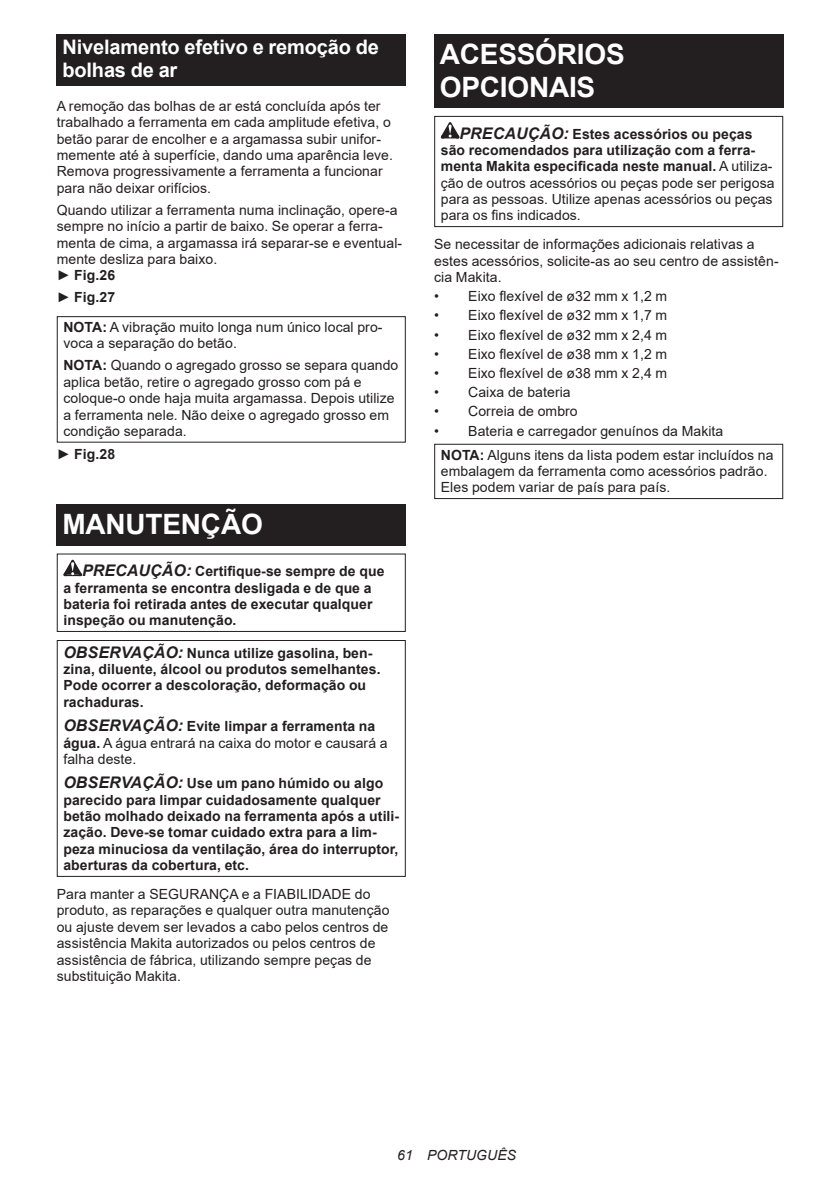
<style>
.page{position:relative;width:840px;height:1191px;background:#fff}
.page>*{position:absolute;margin:0;border:0;box-sizing:border-box;transform-origin:0 0}
.t1{font:700 28px/32.8px "Arial";letter-spacing:-.01em;color:#fff}
.t2{font:700 20px/23.4px "Arial";letter-spacing:-.01em;color:#fff}
.t3{font:14px/16.4px "Arial";letter-spacing:.005em;color:#231f20}
.t4{font:700 14px/16.4px "Arial";letter-spacing:.005em;color:#231f20}
.t5{font:italic 14px "Arial";letter-spacing:.005em;color:#231f20}
.s1{font-weight:700}
.s2{font-weight:400}
.s3{font-style:italic;font-size:16px}
.s4{font-weight:700;font-style:italic;font-size:16px}
</style>
<div class="page">
<div style="left:57px;top:34px;width:348px;height:52px;background:#231f20"></div>
<div style="left:57px;top:316px;width:348px;height:127px;border:1px solid #231f20"></div>
<div style="left:57px;top:504px;width:348px;height:41px;background:#231f20"></div>
<svg style="left:63px;top:560px;width:19px;height:16px"></svg>
<div style="left:57px;top:553px;width:348px;height:79px;border:1px solid #231f20"></div>
<div style="left:57px;top:640px;width:348px;height:237px;border:1px solid #231f20"></div>
<div style="left:434px;top:34px;width:348px;height:74px;background:#231f20"></div>
<svg style="left:440px;top:122px;width:19px;height:16px"></svg>
<div style="left:434px;top:116px;width:348px;height:111px;border:1px solid #231f20"></div>
<div style="left:434px;top:444px;width:348px;height:55px;border:1px solid #231f20"></div>
<h2 class="t2" style="left:62px;top:36px;width:318px">Nivelamento efetivo e remoção de bolhas de ar</h2>
<p class="t3" style="left:57px;top:98px;width:337px">A remoção das bolhas de ar está concluída após ter trabalhado a ferramenta em cada amplitude efetiva, o betão parar de encolher e a argamassa subir unifor&shy;memente até à superfície, dando uma aparência leve.<br>Remova progressivamente a ferramenta a funcionar para não deixar orifícios.</p>
<p class="t3" style="left:57px;top:202px;width:347px">Quando utilizar a ferramenta numa inclinação, opere-a sempre no início a partir de baixo. Se operar a ferra&shy;menta de cima, a argamassa irá separar-se e eventual&shy;mente desliza para baixo.<br>► <span class="s1">Fig.26</span></p>
<p class="t3" style="left:63px;top:283px;width:320px;line-height:29.6px;text-indent:-7px">► <span class="s1">Fig.27<br>NOTA:</span> A vibração muito longa num único local pro-</p>
<p class="t3" style="left:63px;top:332px;width:336px;line-height:22px">voca a separação do betão.<br><span class="s1">NOTA:</span> Quando o agregado grosso se separa quando</p>
<p class="t3" style="left:63px;top:373px;width:332px">aplica betão, retire o agregado grosso com pá e coloque-o onde haja muita argamassa. Depois utilize a ferramenta nele. Não deixe o agregado grosso em condição separada.</p>
<p class="t4" style="left:57px;top:446px;width:60px"><span class="s2">►</span> Fig.28</p>
<h1 class="t1" style="left:62px;top:508px;width:202px">MANUTENÇÃO</h1>
<p class="t4" style="left:63px;top:563px;width:322px;text-indent:19px"><span class="s3">PRECAUÇÃO:</span> Certifique-se sempre de que a ferramenta se encontra desligada e de que a bateria foi retirada antes de executar qualquer inspeção ou manutenção.</p>
<p class="t4" style="left:63px;top:644px;width:318px"><span class="s3">OBSERVAÇÃO:</span> Nunca utilize gasolina, ben&shy;zina, diluente, álcool ou produtos semelhantes.<br>Pode ocorrer a descoloração, deformação ou rachaduras.</p>
<p class="t3" style="left:63px;top:718px;width:325px"><span class="s4">OBSERVAÇÃO:</span> <span class="s1">Evite limpar a ferramenta na água.</span> A água entrará na caixa do motor e causará a falha deste.</p>
<p class="t4" style="left:63px;top:775px;width:337px"><span class="s3">OBSERVAÇÃO:</span> Use um pano húmido ou algo parecido para limpar cuidadosamente qualquer betão molhado deixado na ferramenta após a utili&shy;zação. Deve-se tomar cuidado extra para a lim&shy;peza minuciosa da ventilação, área do interruptor, aberturas da cobertura, etc.</p>
<p class="t3" style="left:57px;top:885px;width:334px">Para manter a SEGURANÇA e a FIABILIDADE do produto, as reparações e qualquer outra manutenção ou ajuste devem ser levados a cabo pelos centros de assistência Makita autorizados ou pelos centros de assistência de fábrica, utilizando sempre peças de substituição Makita.</p>
<h1 class="t1" style="left:439px;top:38px;width:186px">ACESSÓRIOS<br>OPCIONAIS</h1>
<p class="t3" style="left:440px;top:125px;width:335px;text-indent:19px"><span class="s4">PRECAUÇÃO:</span> <span class="s1">Estes acessórios ou peças são recomendados para utilização com a ferra&shy;menta Makita especificada neste manual.</span> A utiliza&shy;ção de outros acessórios ou peças pode ser perigosa para as pessoas. Utilize apenas acessórios ou peças para os fins indicados.</p>
<p class="t3" style="left:434px;top:236px;width:346px">Se necessitar de informações adicionais relativas a estes acessórios, solicite-as ao seu centro de assistên&shy;cia Makita.</p>
<p class="t3" style="left:434px;top:288px;width:234px">• Eixo flexível de ø32 mm x 1,2 m</p>
<p class="t3" style="left:434px;top:307px;width:234px">• Eixo flexível de ø32 mm x 1,7 m</p>
<p class="t3" style="left:434px;top:326px;width:234px">• Eixo flexível de ø32 mm x 2,4 m</p>
<p class="t3" style="left:434px;top:345px;width:234px">• Eixo flexível de ø38 mm x 1,2 m</p>
<p class="t3" style="left:434px;top:365px;width:234px">• Eixo flexível de ø38 mm x 2,4 m</p>
<p class="t3" style="left:434px;top:384px;width:138px">• Caixa de bateria</p>
<p class="t3" style="left:434px;top:403px;width:145px">• Correia de ombro</p>
<p class="t3" style="left:440px;top:419px;width:334px;line-height:23.8px;text-indent:-7px">• Bateria e carregador genuínos da Makita<br><span class="s1">NOTA:</span> Alguns itens da lista podem estar incluídos na</p>
<p class="t3" style="left:440px;top:463px;width:328px">embalagem da ferramenta como acessórios padrão.<br>Eles podem variar de país para país.</p>
<p class="t5" style="left:397px;top:1146px;width:120px">61 PORTUGUÊS</p>
</div>
